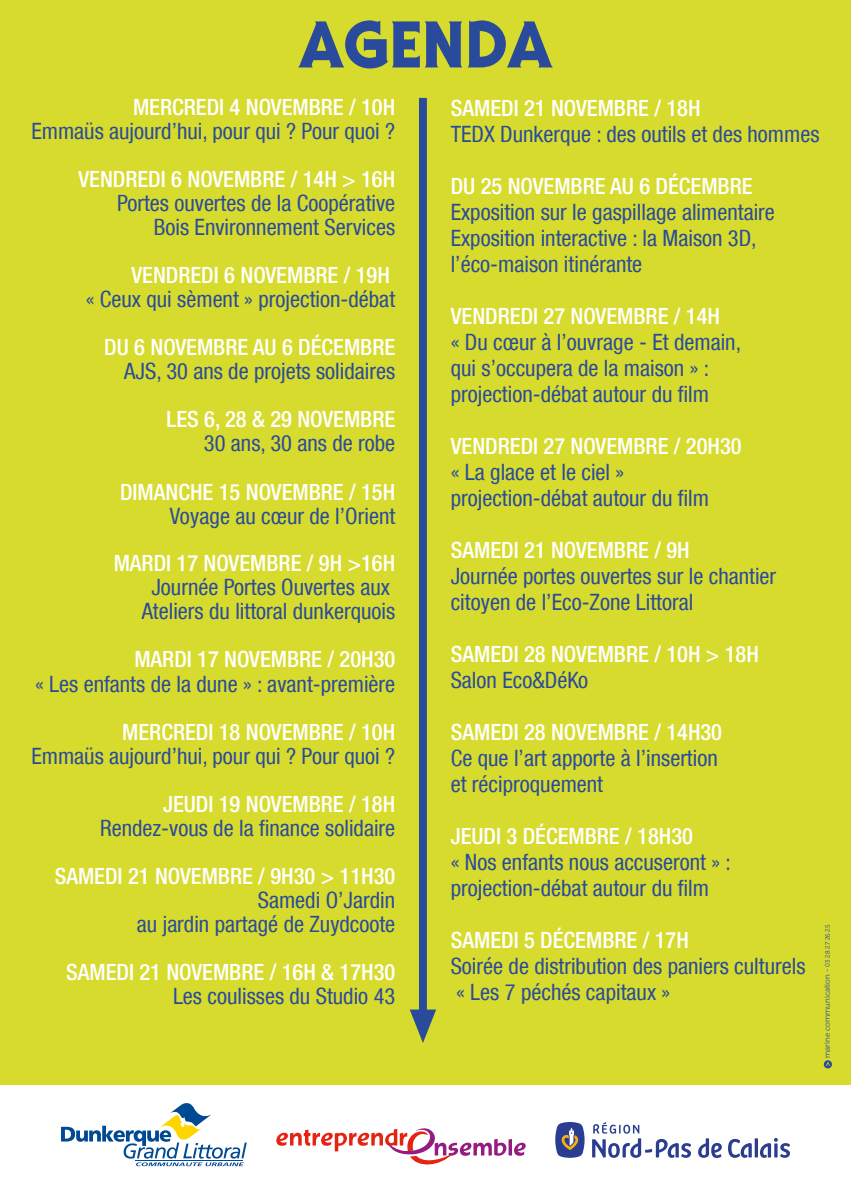
<style>
.page{position:relative;width:851px;height:1191px;background:#fff}
.page>*{position:absolute;margin:0;border:0;box-sizing:border-box;transform-origin:0 0}
.t1{font:800 64.6px "Serif Gothic";color:#2a4b9b}
.t2{font:condensed 22.4px/26px "Helvetica Neue LT Com";color:#2a4b9b}
.t3{font:500 condensed 22.4px "Helvetica Neue LT Com";color:#fff}
.t4{font:7.8px "Museo 300";color:#2a4b9b}
.s1{font-size:6.4px}
</style>
<div class="page">
<div style="left:0;top:0;width:850px;height:1084px;background:#d7db2d"></div>
<svg style="left:508px;top:1139px;width:4px;height:16px"></svg>
<svg style="left:514px;top:1142px;width:11px;height:13px"></svg>
<svg style="left:276px;top:1128px;width:230px;height:37px"></svg>
<svg style="left:61px;top:1103px;width:186px;height:63px"></svg>
<svg style="left:698px;top:1138px;width:23px;height:20px"></svg>
<hr style="left:754px;top:1138px;width:3px;height:19px;background:#2b3d90">
<svg style="left:728px;top:1138px;width:23px;height:19px"></svg>
<svg style="left:760px;top:1138px;width:30px;height:19px"></svg>
<svg style="left:592px;top:1122px;width:99px;height:35px"></svg>
<svg style="left:555px;top:1122px;width:29px;height:35px"></svg>
<svg style="left:409px;top:98px;width:27px;height:945px"></svg>
<svg style="left:823px;top:1060px;width:8px;height:8px"></svg>
<h1 class="t1" style="left:300px;top:4px;width:253px">AGENDA</h1>
<p class="t3" style="left:133px;top:94px;width:264px">MERCREDI 4 NOVEMBRE / 10H</p>
<p class="t2" style="left:31px;top:118px;width:365px">Emmaüs aujourd’hui, pour qui ? Pour quoi ?</p>
<p class="t3" style="left:78px;top:166px;width:318px">VENDREDI 6 NOVEMBRE / 14H &gt; 16H</p>
<p class="t2" style="left:117px;top:191px;width:280px;line-height:24px;text-align:right">Portes ouvertes de la Coopérative<br>Bois Environnement Services</p>
<p class="t3" style="left:131px;top:262px;width:260px">VENDREDI 6 NOVEMBRE / 19H</p>
<p class="t2" style="left:86px;top:286px;width:311px">« Ceux qui sèment » projection-débat</p>
<p class="t3" style="left:104px;top:334px;width:292px">DU 6 NOVEMBRE AU 6 DÉCEMBRE</p>
<p class="t2" style="left:124px;top:358px;width:272px">AJS, 30 ans de projets solidaires</p>
<p class="t3" style="left:166px;top:406px;width:230px">LES 6, 28 &amp; 29 NOVEMBRE</p>
<p class="t2" style="left:204px;top:430px;width:193px">30 ans, 30 ans de robe</p>
<p class="t3" style="left:120px;top:478px;width:276px">DIMANCHE 15 NOVEMBRE / 15H</p>
<p class="t2" style="left:170px;top:502px;width:227px">Voyage au cœur de l’Orient</p>
<p class="t3" style="left:114px;top:550px;width:283px">MARDI 17 NOVEMBRE / 9H &gt;16H</p>
<p class="t2" style="left:142px;top:575px;width:255px;line-height:24px;text-align:center">Journée Portes Ouvertes aux<br>Ateliers du littoral dunkerquois</p>
<p class="t3" style="left:134px;top:646px;width:262px">MARDI 17 NOVEMBRE / 20H30</p>
<p class="t2" style="left:35px;top:670px;width:362px">« Les enfants de la dune » : avant-première</p>
<p class="t3" style="left:122px;top:718px;width:274px">MERCREDI 18 NOVEMBRE / 10H</p>
<p class="t2" style="left:31px;top:742px;width:365px">Emmaüs aujourd’hui, pour qui ? Pour quoi ?</p>
<p class="t3" style="left:163px;top:790px;width:234px">JEUDI 19 NOVEMBRE / 18H</p>
<p class="t2" style="left:100px;top:814px;width:297px">Rendez-vous de la finance solidaire</p>
<p class="t3" style="left:55px;top:862px;width:342px">SAMEDI 21 NOVEMBRE / 9H30 &gt; 11H30</p>
<p class="t2" style="left:137px;top:887px;width:260px;line-height:24px;text-align:right">Samedi O’Jardin<br>au jardin partagé de Zuydcoote</p>
<p class="t3" style="left:66px;top:958px;width:330px">SAMEDI 21 NOVEMBRE / 16H &amp; 17H30</p>
<p class="t2" style="left:173px;top:982px;width:224px">Les coulisses du Studio 43</p>
<p class="t3" style="left:450px;top:94px;width:251px">SAMEDI 21 NOVEMBRE / 18H</p>
<p class="t2" style="left:450px;top:120px;width:370px">TEDX Dunkerque : des outils et des hommes</p>
<p class="t3" style="left:450px;top:172px;width:303px">DU 25 NOVEMBRE AU 6 DÉCEMBRE</p>
<p class="t2" style="left:450px;top:198px;width:325px">Exposition sur le gaspillage alimentaire<br>Exposition interactive : la Maison 3D, l’éco-maison itinérante</p>
<p class="t3" style="left:450px;top:302px;width:271px">VENDREDI 27 NOVEMBRE / 14H</p>
<p class="t2" style="left:450px;top:328px;width:292px">« Du cœur à l’ouvrage - Et demain, qui s’occupera de la maison » : projection-débat autour du film</p>
<p class="t3" style="left:450px;top:432px;width:292px">VENDREDI 27 NOVEMBRE / 20H30</p>
<p class="t2" style="left:450px;top:458px;width:260px">« La glace et le ciel » projection-débat autour du film</p>
<p class="t3" style="left:450px;top:536px;width:240px">SAMEDI 21 NOVEMBRE / 9H</p>
<p class="t2" style="left:450px;top:562px;width:327px">Journée portes ouvertes sur le chantier citoyen de l’Eco-Zone Littoral</p>
<p class="t3" style="left:450px;top:640px;width:309px">SAMEDI 28 NOVEMBRE / 10H &gt; 18H</p>
<p class="t2" style="left:450px;top:666px;width:139px">Salon Eco&amp;DéKo</p>
<p class="t3" style="left:450px;top:718px;width:273px">SAMEDI 28 NOVEMBRE / 14H30</p>
<p class="t2" style="left:450px;top:744px;width:268px">Ce que l’art apporte à l’insertion et réciproquement</p>
<p class="t3" style="left:450px;top:822px;width:244px">JEUDI 3 DÉCEMBRE / 18H30</p>
<p class="t2" style="left:450px;top:848px;width:281px">« Nos enfants nous accuseront » : projection-débat autour du film</p>
<p class="t3" style="left:450px;top:926px;width:239px">SAMEDI 5 DÉCEMBRE / 17H</p>
<p class="t2" style="left:450px;top:952px;width:356px">Soirée de distribution des paniers culturels « Les 7 péchés capitaux »</p>
<p class="t4" style="left:822px;top:1058px;width:135px;rotate:-90deg">marine communication - <span class="s1">03 28 27 26 25</span></p>
</div>
